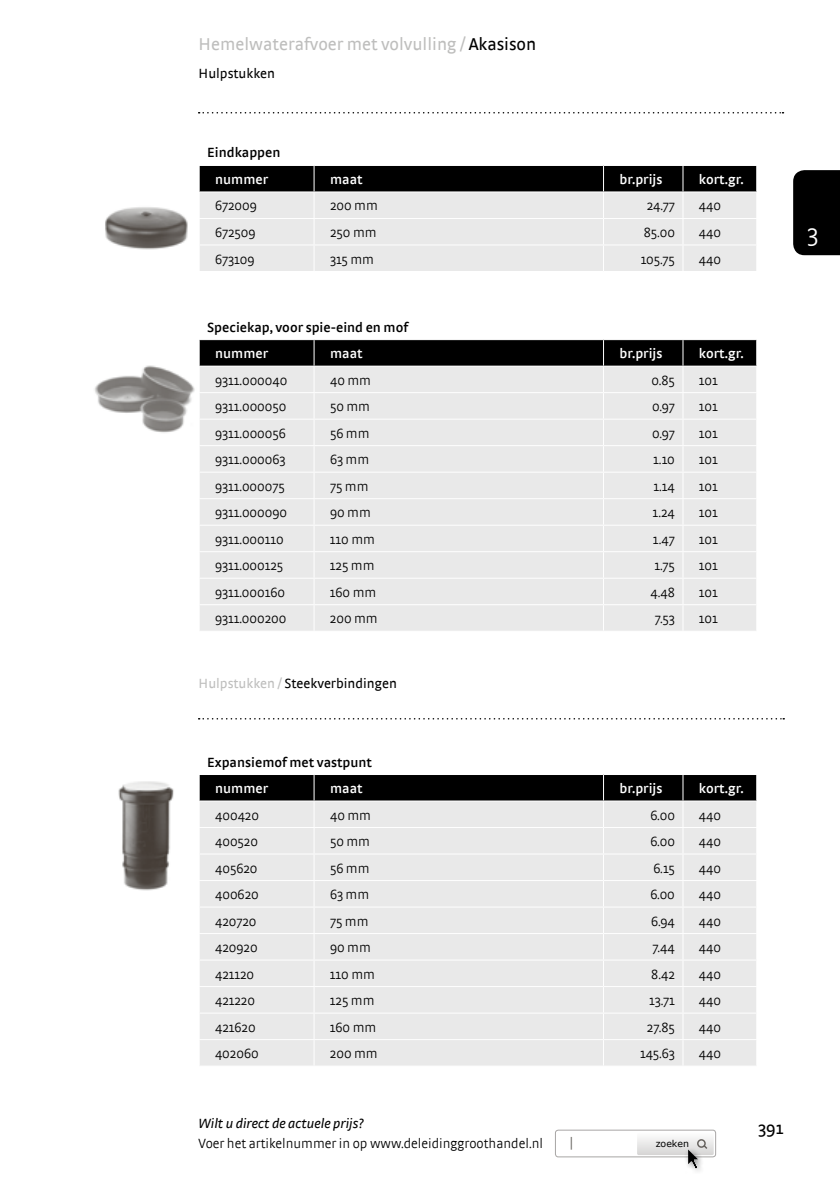
<style>
.page{position:relative;width:840px;height:1191px;background:#fff}
.page>*{position:absolute;margin:0;border:0;box-sizing:border-box;transform-origin:0 0}
.t1{font:300 26px "Strada";color:#fff}
.t2{font:18px "Strada";color:#bebebd}
.t3{font:18px "Strada";color:#000}
.t4{font:300 14px "Strada";color:#000}
.t5{font:600 14px "Strada";color:#fff}
.t6{font:600 14px "Strada";color:#000}
.t7{font:14px "Strada";color:#000}
.t8{font:italic 14px "Strada";color:#000}
.t9{font:300 14px "Strada";color:#635f5b}
.t10{font:9.4px "Verdana";color:#000}
.s1{color:#000}
.s2{color:#bebebd}
</style>
<div class="page">
<svg style="left:198px;top:112px;width:585px;height:1px"></svg>
<div style="left:554px;top:1129px;width:161px;height:28px;border:1px solid #a8a6a5;border-radius:3px"></div>
<svg style="left:636px;top:1132px;width:77px;height:23px"></svg>
<div style="left:696px;top:1139px;width:9px;height:8px;border:1px solid #635f5b;border-radius:50%"></div>
<div style="left:683px;top:1146px;width:22px;height:29px;background:#000;opacity:.5"></div>
<svg style="left:687px;top:1143px;width:21px;height:25px"></svg>
<svg style="left:199px;top:165px;width:557px;height:106px;background:#b2b2b2"></svg>
<hr style="left:682px;top:191px;width:74px;height:1px;background:#fff">
<img style="left:105px;top:207px;width:83px;height:43px">
<svg style="left:199px;top:340px;width:557px;height:291px;background:#d5d5d5"></svg>
<hr style="left:682px;top:366px;width:74px;height:1px;background:#fff">
<img style="left:94px;top:365px;width:101px;height:68px">
<svg style="left:198px;top:718px;width:585px;height:1px"></svg>
<svg style="left:199px;top:774px;width:557px;height:291px;background:#d5d5d5"></svg>
<hr style="left:682px;top:800px;width:74px;height:1px;background:#fff">
<img style="left:118px;top:781px;width:56px;height:110px">
<div style="left:793px;top:170px;width:46px;height:85px;background:#000"></div>
<p class="t2" style="left:198px;top:33px;width:339px">Hemelwaterafvoer met volvulling / <span class="s1">Akasison</span></p>
<p class="t7" style="left:198px;top:65px;width:78px">Hulpstukken</p>
<p class="t6" style="left:207px;top:145px;width:75px">Eindkappen</p>
<p class="t5" style="left:215px;top:171px;width:55px">nummer</p>
<p class="t5" style="left:330px;top:171px;width:34px">maat</p>
<p class="t5" style="left:619px;top:171px;width:44px">br.prijs</p>
<p class="t5" style="left:698px;top:171px;width:46px">kort.gr.</p>
<p class="t4" style="left:215px;top:198px;width:43px">672009</p>
<p class="t4" style="left:330px;top:198px;width:49px">200 mm</p>
<p class="t4" style="left:646px;top:198px;width:30px">24.77</p>
<p class="t4" style="left:698px;top:198px;width:24px">440</p>
<p class="t4" style="left:215px;top:224px;width:42px">672509</p>
<p class="t4" style="left:330px;top:224px;width:48px">250 mm</p>
<p class="t4" style="left:643px;top:224px;width:33px">85.00</p>
<p class="t4" style="left:698px;top:224px;width:24px">440</p>
<p class="t4" style="left:215px;top:251px;width:41px">673109</p>
<p class="t4" style="left:330px;top:251px;width:46px">315 mm</p>
<p class="t4" style="left:640px;top:251px;width:36px">105.75</p>
<p class="t4" style="left:698px;top:251px;width:24px">440</p>
<p class="t6" style="left:207px;top:319px;width:202px">Speciekap, voor spie-eind en mof</p>
<p class="t5" style="left:215px;top:345px;width:55px">nummer</p>
<p class="t5" style="left:330px;top:345px;width:34px">maat</p>
<p class="t5" style="left:619px;top:345px;width:44px">br.prijs</p>
<p class="t5" style="left:698px;top:345px;width:46px">kort.gr.</p>
<p class="t4" style="left:215px;top:372px;width:74px">9311.000040</p>
<p class="t4" style="left:330px;top:372px;width:42px">40 mm</p>
<p class="t4" style="left:651px;top:372px;width:25px">0.85</p>
<p class="t4" style="left:698px;top:372px;width:20px">101</p>
<p class="t4" style="left:215px;top:399px;width:73px">9311.000050</p>
<p class="t4" style="left:330px;top:399px;width:42px">50 mm</p>
<p class="t4" style="left:651px;top:399px;width:24px">0.97</p>
<p class="t4" style="left:698px;top:399px;width:20px">101</p>
<p class="t4" style="left:215px;top:425px;width:72px">9311.000056</p>
<p class="t4" style="left:330px;top:425px;width:41px">56 mm</p>
<p class="t4" style="left:651px;top:425px;width:24px">0.97</p>
<p class="t4" style="left:698px;top:425px;width:20px">101</p>
<p class="t4" style="left:215px;top:452px;width:72px">9311.000063</p>
<p class="t4" style="left:330px;top:452px;width:41px">63 mm</p>
<p class="t4" style="left:652px;top:452px;width:23px">1.10</p>
<p class="t4" style="left:698px;top:452px;width:20px">101</p>
<p class="t4" style="left:215px;top:478px;width:71px">9311.000075</p>
<p class="t4" style="left:330px;top:478px;width:40px">75 mm</p>
<p class="t4" style="left:653px;top:478px;width:23px">1.14</p>
<p class="t4" style="left:698px;top:478px;width:20px">101</p>
<p class="t4" style="left:215px;top:505px;width:74px">9311.000090</p>
<p class="t4" style="left:330px;top:505px;width:42px">90 mm</p>
<p class="t4" style="left:652px;top:505px;width:24px">1.24</p>
<p class="t4" style="left:698px;top:505px;width:20px">101</p>
<p class="t4" style="left:215px;top:531px;width:70px">9311.000110</p>
<p class="t4" style="left:330px;top:531px;width:46px">110 mm</p>
<p class="t4" style="left:652px;top:531px;width:23px">1.47</p>
<p class="t4" style="left:698px;top:531px;width:20px">101</p>
<p class="t4" style="left:215px;top:558px;width:70px">9311.000125</p>
<p class="t4" style="left:330px;top:558px;width:46px">125 mm</p>
<p class="t4" style="left:654px;top:558px;width:22px">1.75</p>
<p class="t4" style="left:698px;top:558px;width:20px">101</p>
<p class="t4" style="left:215px;top:584px;width:72px">9311.000160</p>
<p class="t4" style="left:330px;top:584px;width:48px">160 mm</p>
<p class="t4" style="left:650px;top:584px;width:26px">4.48</p>
<p class="t4" style="left:698px;top:584px;width:20px">101</p>
<p class="t4" style="left:215px;top:611px;width:73px">9311.000200</p>
<p class="t4" style="left:330px;top:611px;width:49px">200 mm</p>
<p class="t4" style="left:654px;top:611px;width:21px">7.53</p>
<p class="t4" style="left:698px;top:611px;width:20px">101</p>
<p class="t7" style="left:198px;top:675px;width:200px"><span class="s2">Hulpstukken /</span> Steekverbindingen</p>
<h1 class="t1" style="left:806px;top:219px;width:13px">3</h1>
<p class="t6" style="left:207px;top:753px;width:166px">Expansiemof met vastpunt</p>
<p class="t5" style="left:215px;top:780px;width:55px">nummer</p>
<p class="t5" style="left:330px;top:780px;width:34px">maat</p>
<p class="t5" style="left:619px;top:780px;width:44px">br.prijs</p>
<p class="t5" style="left:698px;top:780px;width:46px">kort.gr.</p>
<p class="t4" style="left:215px;top:807px;width:45px">400420</p>
<p class="t4" style="left:330px;top:807px;width:42px">40 mm</p>
<p class="t4" style="left:650px;top:807px;width:26px">6.00</p>
<p class="t4" style="left:698px;top:807px;width:24px">440</p>
<p class="t4" style="left:215px;top:833px;width:44px">400520</p>
<p class="t4" style="left:330px;top:833px;width:42px">50 mm</p>
<p class="t4" style="left:650px;top:833px;width:26px">6.00</p>
<p class="t4" style="left:698px;top:833px;width:24px">440</p>
<p class="t4" style="left:215px;top:860px;width:44px">405620</p>
<p class="t4" style="left:330px;top:860px;width:41px">56 mm</p>
<p class="t4" style="left:653px;top:860px;width:23px">6.15</p>
<p class="t4" style="left:698px;top:860px;width:24px">440</p>
<p class="t4" style="left:215px;top:886px;width:45px">400620</p>
<p class="t4" style="left:330px;top:886px;width:41px">63 mm</p>
<p class="t4" style="left:650px;top:886px;width:26px">6.00</p>
<p class="t4" style="left:698px;top:886px;width:24px">440</p>
<p class="t4" style="left:215px;top:913px;width:43px">420720</p>
<p class="t4" style="left:330px;top:913px;width:40px">75 mm</p>
<p class="t4" style="left:651px;top:913px;width:25px">6.94</p>
<p class="t4" style="left:698px;top:913px;width:24px">440</p>
<p class="t4" style="left:215px;top:939px;width:44px">420920</p>
<p class="t4" style="left:330px;top:939px;width:42px">90 mm</p>
<p class="t4" style="left:652px;top:939px;width:24px">7.44</p>
<p class="t4" style="left:698px;top:939px;width:24px">440</p>
<p class="t4" style="left:215px;top:966px;width:41px">421120</p>
<p class="t4" style="left:330px;top:966px;width:46px">110 mm</p>
<p class="t4" style="left:650px;top:966px;width:25px">8.42</p>
<p class="t4" style="left:698px;top:966px;width:24px">440</p>
<p class="t4" style="left:215px;top:992px;width:41px">421220</p>
<p class="t4" style="left:330px;top:992px;width:46px">125 mm</p>
<p class="t4" style="left:649px;top:992px;width:27px">13.71</p>
<p class="t4" style="left:698px;top:992px;width:24px">440</p>
<p class="t4" style="left:215px;top:1019px;width:42px">421620</p>
<p class="t4" style="left:330px;top:1019px;width:48px">160 mm</p>
<p class="t4" style="left:646px;top:1019px;width:29px">27.85</p>
<p class="t4" style="left:698px;top:1019px;width:24px">440</p>
<p class="t4" style="left:215px;top:1045px;width:45px">402060</p>
<p class="t4" style="left:330px;top:1045px;width:49px">200 mm</p>
<p class="t4" style="left:639px;top:1045px;width:36px">145.63</p>
<p class="t4" style="left:698px;top:1045px;width:24px">440</p>
<p class="t8" style="left:198px;top:1115px;width:166px">Wilt u direct de actuele prijs?</p>
<p class="t4" style="left:198px;top:1135px;width:346px">Voer het artikelnummer in op www.deleidinggroothandel.nl</p>
<p class="t9" style="left:569px;top:1134px;width:5px">|</p>
<p class="t10" style="left:655px;top:1137px;width:35px">zoeken</p>
<p class="t3" style="left:757px;top:1118px;width:27px">391</p>
</div>
